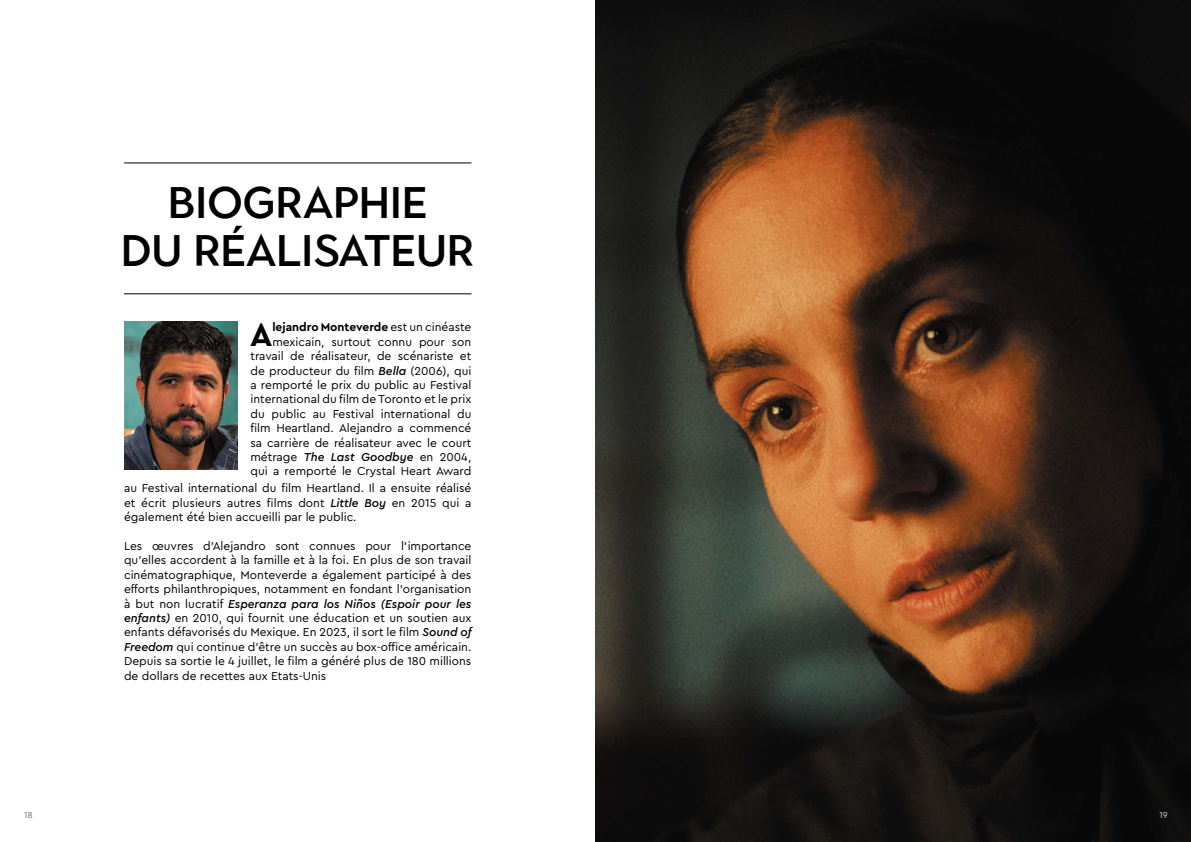
<style>
.page{position:relative;width:1191px;height:842px;background:#fff}
.page>*{position:absolute;margin:0;border:0;box-sizing:border-box;transform-origin:0 0}
.t1{font:500 44px/48px "Town 10 Display";color:#000;text-align:center}
.t2{font:700 33.8px "Cera Pro";color:#000}
.t3{font:12px/14.4px "Cera Pro";color:#000;text-align:justify}
.t4{font:9px "Cera Pro";color:#6d736f}
.t5{font:9px "Cera Pro";color:#e4d0ad}
.s1{font-weight:700}
.s2{font-weight:500;font-style:italic}
</style>
<div class="page">
<img style="left:595px;top:0;width:596px;height:842px">
<img style="left:124px;top:322px;width:113px;height:147px">
<hr style="left:124px;top:162px;width:347px;height:1px;background:#000">
<hr style="left:124px;top:293px;width:347px;height:1px;background:#000">
<h1 class="t1" style="left:121px;top:180px;width:354px">BIOGRAPHIE<br>DU RÉALISATEUR</h1>
<p class="t3" style="left:250px;top:320px;width:222px;text-align:right"><span class="s1">lejandro Monteverde</span> est un cinéaste mexicain, surtout connu pour son travail de réalisateur, de scénariste et de producteur du film <span class="s2">Bella</span> (2006), qui a remporté le prix du public au Festival international du film de Toronto et le prix du public au Festival international du film Heartland. Alejandro a commencé sa carrière de réalisateur avec le court métrage <span class="s2">The Last Goodbye</span> en 2004, qui a remporté le Crystal Heart Award</p>
<p class="t3" style="left:124px;top:481px;width:349px">au Festival international du film Heartland. Il a ensuite réalisé et écrit plusieurs autres films dont <span class="s2">Little Boy</span> en 2015 qui a également été bien accueilli par le public.</p>
<p class="t3" style="left:124px;top:538px;width:349px">Les œuvres d'Alejandro sont connues pour l'importance qu'elles accordent à la famille et à la foi. En plus de son travail cinématographique, Monteverde a également participé à des efforts philanthropiques, notamment en fondant l'organisation à but non lucratif <span class="s2">Esperanza para los Niños (Espoir pour les enfants)</span> en 2010, qui fournit une éducation et un soutien aux enfants défavorisés du Mexique. En 2023, il sort le film <span class="s2">Sound of Freedom</span> qui continue d'être un succès au box-office américain.<br>Depuis sa sortie le 4 juillet, le film a généré plus de 180 millions de dollars de recettes aux Etats-Unis</p>
<h2 class="t2" style="left:250px;top:312px;width:24px">A</h2>
<p class="t4" style="left:24px;top:809px;width:10px">18</p>
<p class="t5" style="left:1159px;top:809px;width:10px">19</p>
</div>
